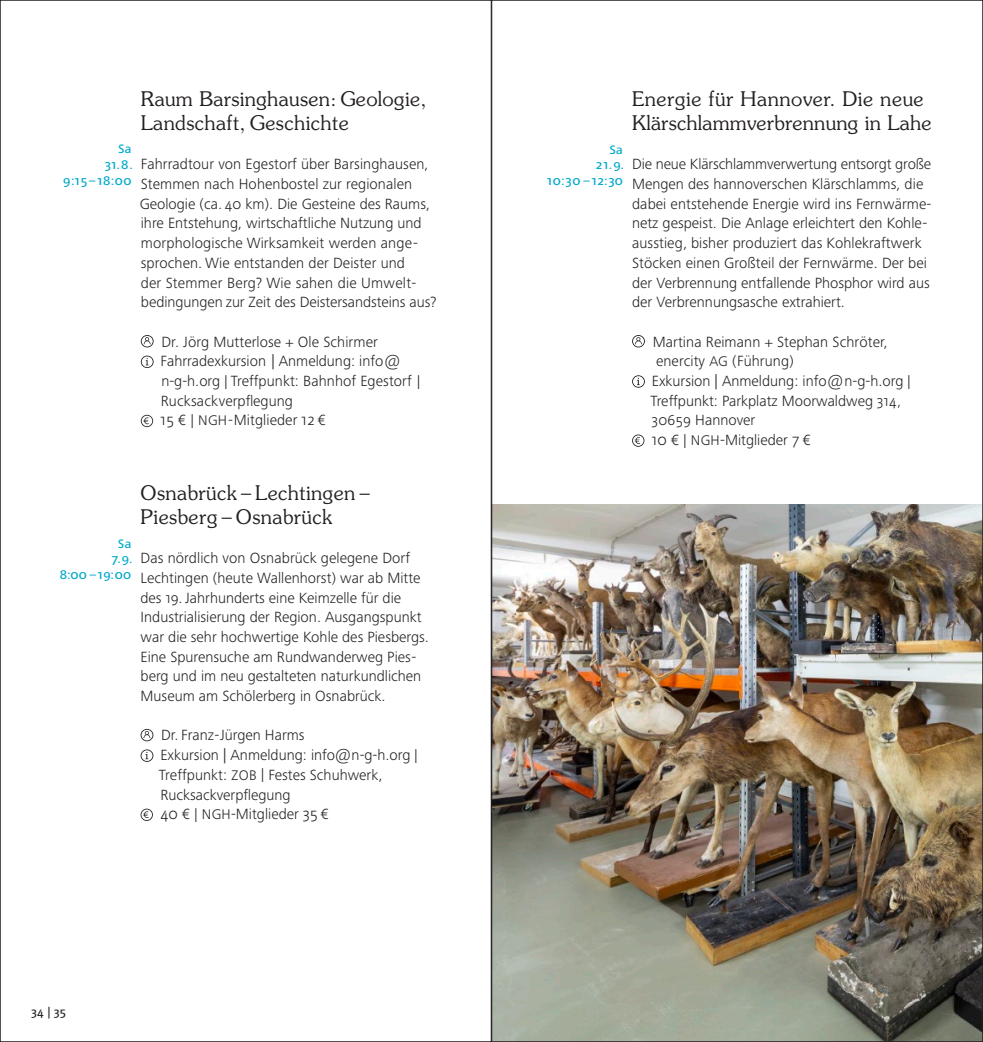
<style>
.page{position:relative;width:983px;height:1042px;background:#fff}
.page>*{position:absolute;margin:0;border:0;box-sizing:border-box;transform-origin:0 0}
.t1{font:300 20.12px/24.5px "Souvenir Std";letter-spacing:.02em;color:#231f20}
.t2{font:300 15.4px/19.8px "Frutiger Next LTW1 G";color:#231f20}
.t3{font:500 12.6px/15.8px "Frutiger Next LTW1 G";letter-spacing:.06em;color:#00a9cc;text-align:right}
.t4{font:500 11.9px "Frutiger Next LTW1 G";color:#231f20}
.s1{font-size:14.35px}
.s2{font-size:14px}
</style>
<div class="page">
<svg style="left:141px;top:335px;width:12px;height:12px"></svg>
<svg style="left:141px;top:356px;width:12px;height:12px"></svg>
<svg style="left:141px;top:415px;width:12px;height:12px"></svg>
<svg style="left:140px;top:729px;width:13px;height:12px"></svg>
<svg style="left:140px;top:749px;width:13px;height:13px"></svg>
<svg style="left:140px;top:808px;width:13px;height:13px"></svg>
<svg style="left:632px;top:335px;width:12px;height:12px"></svg>
<svg style="left:632px;top:375px;width:12px;height:13px"></svg>
<svg style="left:632px;top:434px;width:12px;height:13px"></svg>
<img style="left:493px;top:504px;width:487px;height:536px">
<p class="t3" style="left:63px;top:142px;width:71px">Sa<br>31.8.<br>9:15–18:00</p>
<h1 class="t1" style="left:141px;top:87px;width:287px">Raum Barsinghausen: Geologie,<br>Landschaft, Geschichte</h1>
<p class="t2" style="left:140px;top:154px;width:298px">Fahrradtour von Egestorf über Barsinghausen, Stemmen nach Hohenbostel zur regionalen Geologie (ca. <span class="s1">40</span> km). Die Gesteine des Raums, ihre Entstehung, wirtschaftliche Nutzung und morphologische Wirksamkeit werden ange&shy;sprochen. Wie entstanden der Deister und<br>der Stemmer Berg? Wie sahen die Umwelt&shy;bedingungen zur Zeit des Deistersandsteins aus?</p>
<p class="t2" style="left:160px;top:332px;width:261px">Dr. Jörg Mutterlose + Ole Schirmer<br>Fahrradexkursion | Anmeldung: info@ n-g-h.org <span class="s2">|</span> Treffpunkt: Bahnhof Egestorf <span class="s2">|<br></span>Rucksackverpflegung<br>15 € <span class="s2">|</span> <span class="s1">NGH</span>-Mitglieder 12 €</p>
<p class="t3" style="left:60px;top:536px;width:74px">Sa<br>7.9.<br>8:00 –19:00</p>
<h1 class="t1" style="left:140px;top:480px;width:231px">Osnabrück – Lechtingen –<br>Piesberg – Osnabrück</h1>
<p class="t2" style="left:140px;top:548px;width:290px">Das nördlich von Osnabrück gelegene Dorf Lechtingen (heute Wallenhorst) war ab Mitte des <span class="s1">19</span>. Jahrhunderts eine Keimzelle für die Industrialisierung der Region. Ausgangspunkt war die sehr hochwertige Kohle des Piesbergs.<br>Eine Spurensuche am Rundwanderweg Pies&shy;berg und im neu gestalteten naturkundlichen Museum am Schölerberg in Osnabrück.</p>
<p class="t2" style="left:159px;top:725px;width:260px">Dr. Franz-Jürgen Harms<br>Exkursion | Anmeldung: info@n-g-h.org <span class="s2">|<br></span>Treffpunkt: <span class="s1">ZOB</span> <span class="s2">|</span> Festes Schuhwerk,<br>Rucksackverpflegung<br>40 € <span class="s2">|</span> <span class="s1">NGH</span>-Mitglieder 35 €</p>
<p class="t4" style="left:32px;top:1005px;width:36px">34 | 35</p>
<p class="t3" style="left:547px;top:142px;width:78px">Sa<br>21.9.<br>10:30 –12:30</p>
<h1 class="t1" style="left:632px;top:87px;width:301px">Energie für Hannover. Die neue<br>Klärschlammverbrennung in Lahe</h1>
<p class="t2" style="left:632px;top:154px;width:301px">Die neue Klärschlammverwertung entsorgt große Mengen des hannoverschen Klärschlamms, die dabei entstehende Energie wird ins Fernwärme&shy;netz gespeist. Die Anlage erleichtert den Kohle&shy;ausstieg, bisher produziert das Kohlekraftwerk Stöcken einen Großteil der Fernwärme. Der bei der Verbrennung entfallende Phosphor wird aus der Verbrennungsasche extrahiert.</p>
<p class="t2" style="left:652px;top:331px;width:237px">Martina Reimann + Stephan Schröter,</p>
<p class="t2" style="left:656px;top:351px;width:139px">enercity <span class="s1">AG</span> (Führung)</p>
<p class="t2" style="left:651px;top:371px;width:260px">Exkursion | Anmeldung: info@n-g-h.org <span class="s2">|</span></p>
<p class="t2" style="left:650px;top:391px;width:252px">Treffpunkt: Parkplatz Moorwaldweg <span class="s1">314,</span></p>
<p class="t2" style="left:651px;top:410px;width:105px"><span class="s1">30659</span> Hannover</p>
<p class="t2" style="left:651px;top:430px;width:160px">10 € <span class="s2">|</span> <span class="s1">NGH</span>-Mitglieder 7 €</p>
</div>
